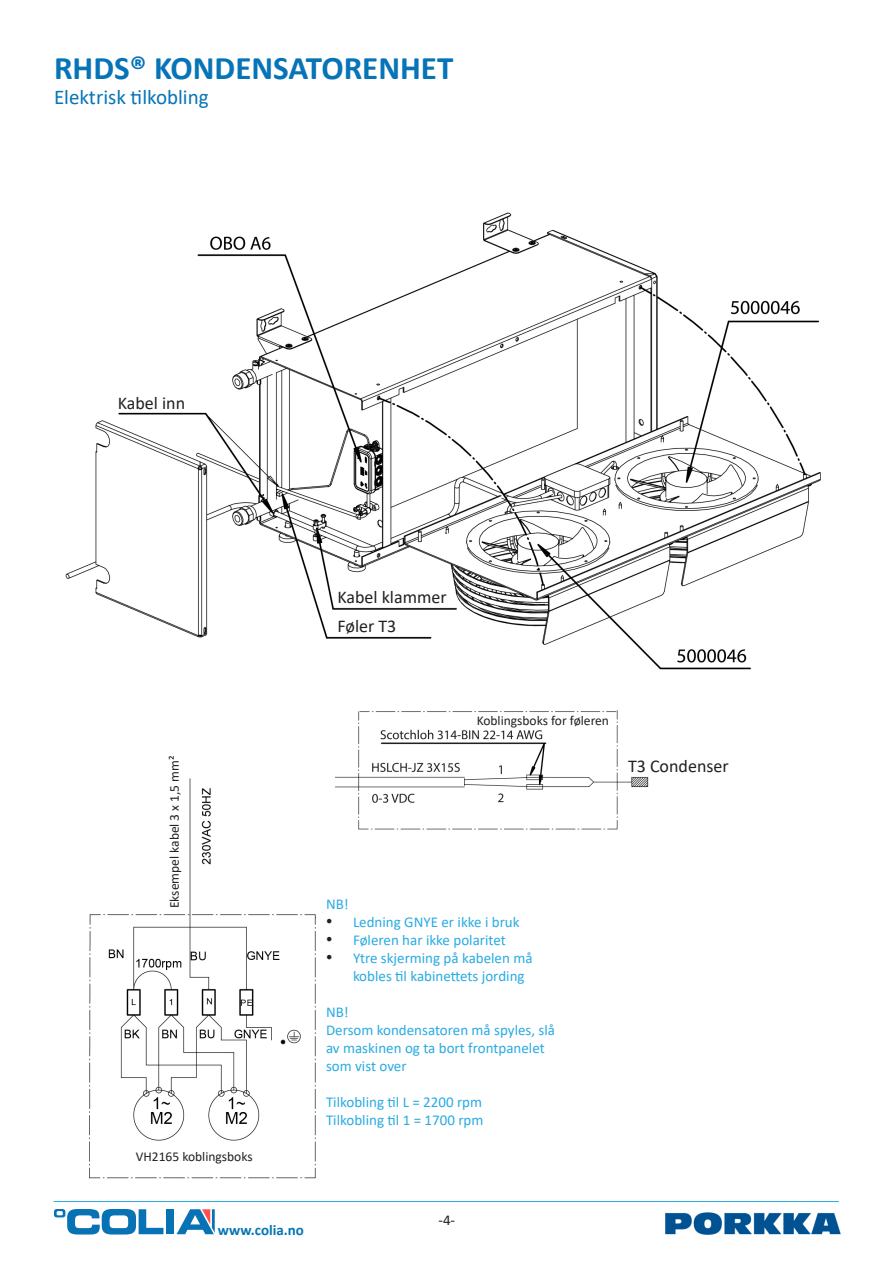
<style>
.page{position:relative;width:893px;height:1263px;background:#fff}
.page>*{position:absolute;margin:0;border:0;box-sizing:border-box;transform-origin:0 0}
.t1{font:700 33px "Calibri";color:#0674b6}
.t2{font:21px "Calibri";color:#0674b6}
.t3{font:18px "Calibri";color:#231f20}
.t4{font:15px/18px "Calibri";color:#29abe2}
.t5{font:700 15px "Calibri";color:#0674b6}
.t6{font:15px "Calibri";color:#231f20}
.t7{font:13.5px "Calibri";color:#231f20}
.s1{font-family:"Times New Roman";font-size:18px;color:#231f20}
</style>
<div class="page">
<hr style="left:54px;top:1201px;width:785px;height:1px;background:#29abe2">
<svg style="left:54px;top:1209px;width:109px;height:25px"></svg>
<div style="left:166px;top:1209px;width:8px;height:25px;background:#0773b5"></div>
<svg style="left:177px;top:1209px;width:38px;height:25px"></svg>
<img style="left:666px;top:1212px;width:175px;height:22px">
<img style="left:65px;top:212px;width:756px;height:701px">
<img style="left:65px;top:753px;width:257px;height:426px">
<p class="t1" style="left:54px;top:44px;width:401px">RHDS® KONDENSATORENHET</p>
<p class="t2" style="left:54px;top:82px;width:156px">Elektrisk tilkobling</p>
<p class="t3" style="left:118px;top:391px;width:69px">Kabel inn</p>
<p class="t3" style="left:337px;top:585px;width:111px">Kabel klammer</p>
<p class="t3" style="left:337px;top:614px;width:60px">Føler T3</p>
<p class="t7" style="left:165px;top:908px;width:154px;rotate:-90deg">Eksempel kabel 3 x 1,5 mm²</p>
<p class="t7" style="left:136px;top:1147px;width:118px">VH2165 koblingsboks</p>
<p class="t5" style="left:218px;top:1219px;width:88px">www.colia.no</p>
<p class="t7" style="left:477px;top:711px;width:134px">Koblingsboks for føleren</p>
<p class="t3" style="left:628px;top:753px;width:102px">T3 Condenser</p>
<p class="t4" style="left:326px;top:894px;width:24px">NB!</p>
<p class="t4" style="left:326px;top:912px;width:195px"><span class="s1">•</span> Ledning GNYE er ikke i bruk</p>
<p class="t4" style="left:326px;top:930px;width:181px"><span class="s1">•</span> Føleren har ikke polaritet</p>
<p class="t4" style="left:353px;top:948px;width:181px;text-indent:-27px"><span class="s1">•</span> Ytre skjerming på kabelen må kobles til kabinettets jording</p>
<p class="t4" style="left:326px;top:1002px;width:24px">NB!</p>
<p class="t4" style="left:326px;top:1020px;width:231px">Dersom kondensatoren må spyles, slå av maskinen og ta bort frontpanelet som vist over</p>
<p class="t4" style="left:326px;top:1092px;width:158px">Tilkobling til L = 2200 rpm</p>
<p class="t4" style="left:326px;top:1110px;width:159px">Tilkobling til 1 = 1700 rpm</p>
<p class="t6" style="left:438px;top:1209px;width:18px">-4-</p>
</div>
